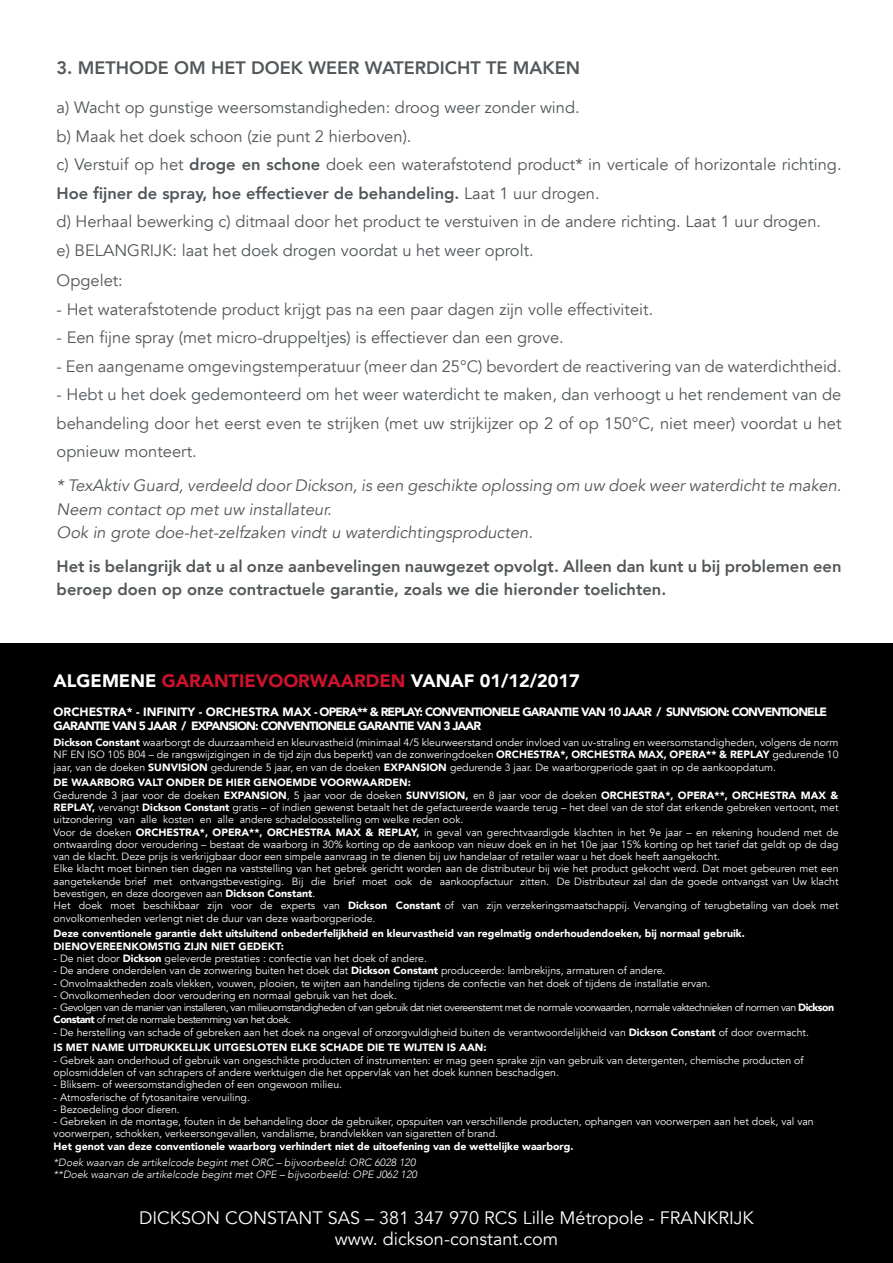
<style>
.page{position:relative;width:893px;height:1263px;background:#fff}
.page>*{position:absolute;margin:0;border:0;box-sizing:border-box;transform-origin:0 0}
.t1{font:18px "Avenir";color:#fff}
.t2{font:900 18px "Avenir";color:#fff}
.t3{font:800 18px "Avenir";color:#52575a}
.t4{font:16.5px/28.5px "Avenir";color:#52575a}
.t5{font:italic 16.5px/23.2px "Avenir";color:#52575a}
.t6{font:800 16.5px/23.2px "Avenir";color:#52575a}
.t7{font:900 12px/14.4px "Avenir";letter-spacing:-.07em;color:#fff}
.t8{font:10.5px/12.3px "Avenir";color:#fff;text-align:justify}
.t9{font:900 10.5px "Avenir";color:#fff}
.t10{font:10.5px/12.3px "Avenir";letter-spacing:-.05em;color:#fff}
.t11{font:italic 300 10.5px "Avenir";color:#fff}
.s1{font-weight:800}
.s2{color:#cd122d}
.s3{font-weight:900}
</style>
<div class="page">
<div style="left:0;top:643px;width:893px;height:620px;background:#000"></div>
<p class="t3" style="left:57px;top:51px;width:525px">3. METHODE OM HET DOEK WEER WATERDICHT TE MAKEN</p>
<p class="t4" style="left:57px;top:93px;width:525px">a) Wacht op gunstige weersomstandigheden: droog weer zonder wind.</p>
<p class="t4" style="left:57px;top:122px;width:356px">b) Maak het doek schoon (zie punt 2 hierboven).</p>
<p class="t4" style="left:57px;top:150px;width:786px">c) Verstuif op het <span class="s1">droge en schone</span> doek een waterafstotend product* in verticale of horizontale richting.<br><span class="s1">Hoe fijner de spray, hoe effectiever de behandeling.</span> Laat 1 uur drogen.</p>
<p class="t4" style="left:57px;top:207px;width:766px">d) Herhaal bewerking c) ditmaal door het product te verstuiven in de andere richting. Laat 1 uur drogen.</p>
<p class="t4" style="left:57px;top:236px;width:479px">e) BELANGRIJK: laat het doek drogen voordat u het weer oprolt.</p>
<p class="t4" style="left:57px;top:267px;width:68px">Opgelet:</p>
<p class="t4" style="left:57px;top:295px;width:598px">- Het waterafstotende product krijgt pas na een paar dagen zijn volle effectiviteit.</p>
<p class="t4" style="left:57px;top:324px;width:509px">- Een fijne spray (met micro-druppeltjes) is effectiever dan een grove.</p>
<p class="t4" style="left:57px;top:352px;width:786px">- Een aangename omgevingstemperatuur (meer dan 25°C) bevordert de reactivering van de waterdichtheid.</p>
<p class="t4" style="left:57px;top:381px;width:786px;text-align:justify">- Hebt u het doek gedemonteerd om het weer waterdicht te maken, dan verhoogt u het rendement van de behandeling door het eerst even te strijken (met uw strijkijzer op 2 of op 150°C, niet meer) voordat u het opnieuw monteert.</p>
<p class="t5" style="left:57px;top:474px;width:786px">* TexAktiv Guard, verdeeld door Dickson, is een geschikte oplossing om uw doek weer waterdicht te maken.<br>Neem contact op met uw installateur.</p>
<p class="t5" style="left:57px;top:521px;width:478px">Ook in grote doe-het-zelfzaken vindt u waterdichtingsproducten.</p>
<p class="t6" style="left:57px;top:553px;width:786px">Het is belangrijk dat u al onze aanbevelingen nauwgezet opvolgt. Alleen dan kunt u bij problemen een beroep doen op onze contractuele garantie, zoals we die hieronder toelichten.</p>
<p class="t2" style="left:54px;top:665px;width:528px">ALGEMENE <span class="s2">GARANTIEVOORWAARDEN</span> VANAF 01/12/2017</p>
<p class="t7" style="left:54px;top:704px;width:775px">ORCHESTRA* - INFINITY - ORCHESTRA MAX - OPERA** &amp; REPLAY: CONVENTIONELE GARANTIE VAN 10 JAAR / SUNVISION: CONVENTIONELE<br>GARANTIE VAN 5 JAAR / EXPANSION: CONVENTIONELE GARANTIE VAN 3 JAAR</p>
<p class="t8" style="left:54px;top:736px;width:786px"><span class="s3">Dickson Constant</span> waarborgt de duurzaamheid en kleurvastheid (minimaal 4/5 kleurweerstand onder invloed van uv-straling en weersomstandigheden, volgens de norm NF EN ISO 105 B04 – de rangswijzigingen in de tijd zijn dus beperkt) van de zonweringdoeken <span class="s3">ORCHESTRA*, ORCHESTRA MAX, OPERA** &amp; REPLAY</span> gedurende 10 jaar, van de doeken <span class="s3">SUNVISION</span> gedurende 5 jaar, en van de doeken <span class="s3">EXPANSION</span> gedurende 3 jaar. De waarborgperiode gaat in op de aankoopdatum.</p>
<p class="t9" style="left:54px;top:774px;width:359px">DE WAARBORG VALT ONDER DE HIER GENOEMDE VOORWAARDEN:</p>
<p class="t8" style="left:54px;top:789px;width:786px">Gedurende 3 jaar voor de doeken <span class="s3">EXPANSION</span>, 5 jaar voor de doeken <span class="s3">SUNVISION,</span> en 8 jaar voor de doeken <span class="s3">ORCHESTRA*, OPERA**, ORCHESTRA MAX &amp; REPLAY,</span> vervangt <span class="s3">Dickson Constant</span> gratis – of indien gewenst betaalt het de gefactureerde waarde terug – het deel van de stof dat erkende gebreken vertoont, met uitzondering van alle kosten en alle andere schadeloosstelling om welke reden ook.</p>
<p class="t8" style="left:54px;top:826px;width:786px">Voor de doeken <span class="s3">ORCHESTRA*, OPERA**, ORCHESTRA MAX &amp; REPLAY,</span> in geval van gerechtvaardigde klachten in het 9e jaar – en rekening houdend met de ontwaarding door veroudering – bestaat de waarborg in 30% korting op de aankoop van nieuw doek en in het 10e jaar 15% korting op het tarief dat geldt op de dag van de klacht. Deze prijs is verkrijgbaar door een simpele aanvraag in te dienen bij uw handelaar of retailer waar u het doek heeft aangekocht.</p>
<p class="t8" style="left:54px;top:863px;width:786px">Elke klacht moet binnen tien dagen na vaststelling van het gebrek gericht worden aan de distributeur bij wie het product gekocht werd. Dat moet gebeuren met een aangetekende brief met ontvangstbevestiging. Bij die brief moet ook de aankoopfactuur zitten. De Distributeur zal dan de goede ontvangst van Uw klacht bevestigen, en deze doorgeven aan <span class="s3">Dickson Constant</span>.</p>
<p class="t8" style="left:54px;top:900px;width:786px">Het doek moet beschikbaar zijn voor de experts van <span class="s3">Dickson Constant</span> of van zijn verzekeringsmaatschappij. Vervanging of terugbetaling van doek met onvolkomenheden verlengt niet de duur van deze waarborgperiode.</p>
<p class="t9" style="left:54px;top:925px;width:693px">Deze conventionele garantie dekt uitsluitend onbederfelijkheid en kleurvastheid van regelmatig onderhoudendoeken, bij normaal gebruik.</p>
<p class="t9" style="left:54px;top:937px;width:232px">DIENOVEREENKOMSTIG ZIJN NIET GEDEKT:</p>
<p class="t8" style="left:54px;top:952px;width:375px">- De niet door <span class="s3">Dickson</span> geleverde prestaties : confectie van het doek of andere.</p>
<p class="t8" style="left:54px;top:965px;width:613px">- De andere onderdelen van de zonwering buiten het doek dat <span class="s3">Dickson Constant</span> produceerde: lambrekijns, armaturen of andere.</p>
<p class="t8" style="left:54px;top:977px;width:658px">- Onvolmaaktheden zoals vlekken, vouwen, plooien, te wijten aan handeling tijdens de confectie van het doek of tijdens de installatie ervan.</p>
<p class="t8" style="left:54px;top:989px;width:345px">- Onvolkomenheden door veroudering en normaal gebruik van het doek.</p>
<p class="t10" style="left:54px;top:1001px;width:782px">- Gevolgen van de manier van installeren, van milieuomstandigheden of van gebruik dat niet overeenstemt met de normale voorwaarden, normale vaktechnieken of normen van <span class="s3">Dickson<br>Constant</span> of met de normale bestemming van het doek.</p>
<p class="t8" style="left:54px;top:1026px;width:757px">- De herstelling van schade of gebreken aan het doek na ongeval of onzorgvuldigheid buiten de verantwoordelijkheid van <span class="s3">Dickson Constant</span> of door overmacht.</p>
<p class="t9" style="left:54px;top:1039px;width:434px">IS MET NAME UITDRUKKELIJK UITGESLOTEN ELKE SCHADE DIE TE WIJTEN IS AAN:</p>
<p class="t8" style="left:54px;top:1054px;width:751px">- Gebrek aan onderhoud of gebruik van ongeschikte producten of instrumenten: er mag geen sprake zijn van gebruik van detergenten, chemische producten of oplosmiddelen of van schrapers of andere werktuigen die het oppervlak van het doek kunnen beschadigen.</p>
<p class="t8" style="left:54px;top:1079px;width:290px">- Bliksem- of weersomstandigheden of een ongewoon milieu.</p>
<p class="t8" style="left:54px;top:1091px;width:198px">- Atmosferische of fytosanitaire vervuiling.</p>
<p class="t8" style="left:54px;top:1103px;width:128px">- Bezoedeling door dieren.</p>
<p class="t8" style="left:54px;top:1115px;width:762px">- Gebreken in de montage, fouten in de behandeling door de gebruiker, opspuiten van verschillende producten, ophangen van voorwerpen aan het doek, val van voorwerpen, schokken, verkeersongevallen, vandalisme, brandvlekken van sigaretten of brand.</p>
<p class="t9" style="left:54px;top:1137px;width:521px">Het genot van deze conventionele waarborg verhindert niet de uitoefening van de wettelijke waarborg.</p>
<p class="t11" style="left:54px;top:1156px;width:363px">*Doek waarvan de artikelcode begint met ORC – bijvoorbeeld: ORC 6028 120</p>
<p class="t11" style="left:54px;top:1168px;width:365px">**Doek waarvan de artikelcode begint met OPE – bijvoorbeeld: OPE J062 120</p>
<p class="t1" style="left:139px;top:1207px;width:616px">DICKSON CONSTANT SAS – 381 347 970 RCS Lille Métropole - FRANKRIJK</p>
<p class="t1" style="left:335px;top:1228px;width:225px">www. dickson-constant.com</p>
</div>
